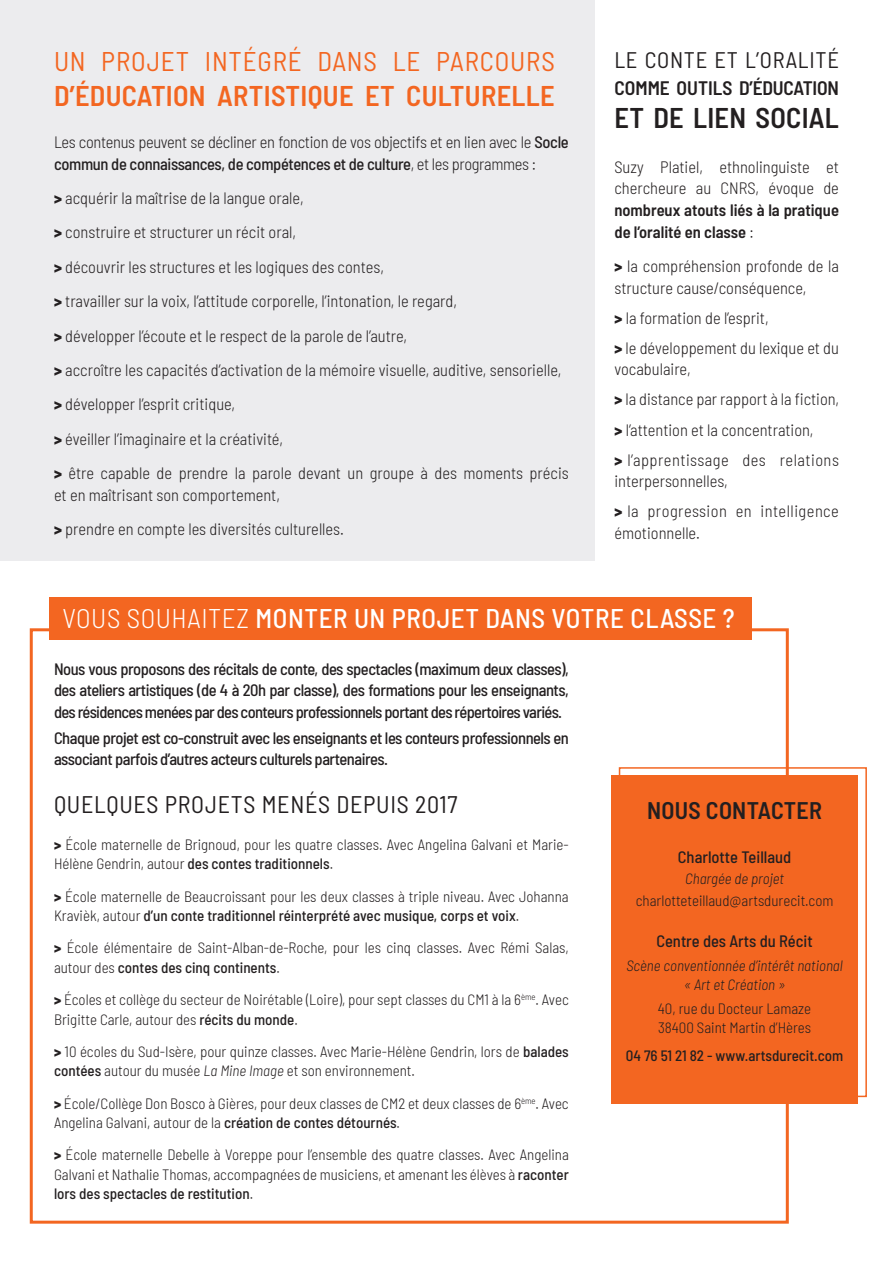
<style>
.page{position:relative;width:893px;height:1263px;background:#fff}
.page>*{position:absolute;margin:0;border:0;box-sizing:border-box;transform-origin:0 0}
.t1{font:600 semi-condensed 28.5px "Barlow";letter-spacing:.01em;color:#f36621}
.t2{font:600 semi-condensed 28.5px "Barlow";letter-spacing:.01em;color:#231f20}
.t3{font:500 semi-condensed 27px "Barlow";letter-spacing:.02em;color:#fff}
.t4{font:semi-condensed 27px "Barlow";letter-spacing:.03em;color:#f36621}
.t5{font:semi-condensed 24px "Barlow";letter-spacing:.03em;color:#231f20}
.t6{font:600 semi-condensed 24px "Barlow";letter-spacing:.01em;color:#231f20}
.t7{font:semi-condensed 22.5px "Barlow";letter-spacing:.03em;color:#231f20}
.t8{font:600 semi-condensed 19.5px "Barlow";color:#231f20}
.t9{font:300 semi-condensed 16.5px/21.6px "Barlow";color:#231f20}
.t10{font:500 semi-condensed 16.5px/21.6px "Barlow";letter-spacing:-.03em;color:#231f20;text-align:justify}
.t11{font:300 semi-condensed 16.5px/21.6px "Barlow";letter-spacing:-.02em;color:#231f20}
.t12{font:300 semi-condensed 16.5px/21.6px "Barlow";letter-spacing:.025em;color:#231f20}
.t13{font:300 semi-condensed 16.5px/21.6px "Barlow";letter-spacing:.03em;color:#231f20}
.t14{font:500 semi-condensed 16.5px "Barlow";color:#231f20}
.t15{font:300 semi-condensed 15px/19.5px "Barlow";color:#231f20}
.t16{font:italic 300 semi-condensed 15px/19.5px "Barlow";color:#231f20;text-align:center}
.t17{font:500 semi-condensed 15px "Barlow";color:#231f20}
.s1{font-weight:500}
.s2{font-weight:800;font-stretch:normal}
.s3{font-weight:600}
.s4{font-weight:300}
.s5{font-style:italic}
</style>
<div class="page">
<div style="left:0;top:0;width:594px;height:560px;background:#ececee"></div>
<div style="left:50px;top:597px;width:702px;height:43px;background:#f36621"></div>
<div style="left:611px;top:775px;width:247px;height:328px;background:#f36621"></div>
<div style="left:619px;top:767px;width:248px;height:330px;border:2px solid #f36621"></div>
<div style="left:30px;top:628px;width:759px;height:596px;border:3px solid #f36621"></div>
<p class="t4" style="left:54px;top:42px;width:502px">UN PROJET INTÉGRÉ DANS LE PARCOURS</p>
<p class="t1" style="left:54px;top:75px;width:502px">D’ÉDUCATION ARTISTIQUE ET CULTURELLE</p>
<p class="t11" style="left:54px;top:130px;width:516px">Les contenus peuvent se décliner en fonction de vos objectifs et en lien avec le <span class="s1">Socle commun de connaissances, de compétences et de culture</span>, et les programmes :</p>
<p class="t9" style="left:54px;top:186px;width:251px"><span class="s2">&gt;</span> acquérir la maîtrise de la langue orale,</p>
<p class="t9" style="left:54px;top:220px;width:244px"><span class="s2">&gt;</span> construire et structurer un récit oral,</p>
<p class="t9" style="left:54px;top:255px;width:331px"><span class="s2">&gt;</span> découvrir les structures et les logiques des contes,</p>
<p class="t9" style="left:54px;top:289px;width:404px"><span class="s2">&gt;</span> travailler sur la voix, l’attitude corporelle, l’intonation, le regard,</p>
<p class="t9" style="left:54px;top:324px;width:355px"><span class="s2">&gt;</span> développer l’écoute et le respect de la parole de l’autre,</p>
<p class="t9" style="left:54px;top:358px;width:509px"><span class="s2">&gt;</span> accroître les capacités d’activation de la mémoire visuelle, auditive, sensorielle,</p>
<p class="t9" style="left:54px;top:392px;width:183px"><span class="s2">&gt;</span> développer l’esprit critique,</p>
<p class="t9" style="left:54px;top:427px;width:230px"><span class="s2">&gt;</span> éveiller l’imaginaire et la créativité,</p>
<p class="t9" style="left:54px;top:461px;width:516px"><span class="s2">&gt;</span> être capable de prendre la parole devant un groupe à des moments précis et en maîtrisant son comportement,</p>
<p class="t9" style="left:54px;top:517px;width:291px"><span class="s2">&gt;</span> prendre en compte les diversités culturelles.</p>
<p class="t7" style="left:614px;top:44px;width:226px">LE CONTE ET L’ORALITÉ</p>
<p class="t8" style="left:614px;top:74px;width:226px">COMME OUTILS D’ÉDUCATION</p>
<p class="t2" style="left:614px;top:97px;width:226px">ET DE LIEN SOCIAL</p>
<p class="t9" style="left:614px;top:155px;width:226px;text-align:justify">Suzy Platiel, ethnolinguiste et chercheure au CNRS, évoque de <span class="s3">nombreux atouts liés à la pratique de l’oralité en classe</span> :</p>
<p class="t9" style="left:614px;top:254px;width:226px"><span class="s2">&gt;</span> la compréhension profonde de la structure cause/conséquence,</p>
<p class="t9" style="left:614px;top:306px;width:156px"><span class="s2">&gt;</span> la formation de l’esprit,</p>
<p class="t9" style="left:614px;top:336px;width:226px"><span class="s2">&gt;</span> le développement du lexique et du vocabulaire,</p>
<p class="t9" style="left:614px;top:387px;width:226px"><span class="s2">&gt;</span> la distance par rapport à la fiction,</p>
<p class="t9" style="left:614px;top:418px;width:200px"><span class="s2">&gt;</span> l’attention et la concentration,</p>
<p class="t12" style="left:614px;top:448px;width:226px"><span class="s2">&gt;</span> l’apprentissage des relations interpersonnelles,</p>
<p class="t13" style="left:614px;top:499px;width:226px"><span class="s2">&gt;</span> la progression en intelligence émotionnelle.</p>
<p class="t3" style="left:63px;top:599px;width:674px"><span class="s4">VOUS SOUHAITEZ</span> MONTER UN PROJET DANS VOTRE CLASSE ?</p>
<p class="t10" style="left:54px;top:656px;width:516px">Nous vous proposons des récitals de conte, des spectacles (maximum deux classes), des ateliers artistiques (de 4 à 20h par classe), des formations pour les enseignants, des résidences menées par des conteurs professionnels portant des répertoires variés.</p>
<p class="t10" style="left:54px;top:726px;width:516px">Chaque projet est co-construit avec les enseignants et les conteurs professionnels en associant parfois d’autres acteurs culturels partenaires.</p>
<p class="t5" style="left:54px;top:787px;width:405px">QUELQUES PROJETS MENÉS DEPUIS 2017</p>
<p class="t6" style="left:647px;top:793px;width:176px">NOUS CONTACTER</p>
<p class="t14" style="left:678px;top:845px;width:115px">Charlotte Teillaud</p>
<p class="t15" style="left:636px;top:866px;width:199px;line-height:22.5px;text-align:center"><span class="s5">Chargée de projet </span>charlotteteillaud@artsdurecit.com</p>
<p class="t14" style="left:656px;top:929px;width:158px">Centre des Arts du Récit</p>
<p class="t16" style="left:626px;top:954px;width:218px">Scène conventionnée d’intérêt national « Art et Création »</p>
<p class="t15" style="left:658px;top:997px;width:155px">40, rue du Docteur Lamaze<br>38400 Saint Martin d’Hères</p>
<p class="t17" style="left:626px;top:1045px;width:219px">04 76 51 21 82 - www.artsdurecit.com</p>
<p class="t15" style="left:54px;top:834px;width:516px"><span class="s2">&gt;</span> École maternelle de Brignoud, pour les quatre classes. Avec Angelina Galvani et Marie-<br>Hélène Gendrin, autour <span class="s1">des contes traditionnels</span>.</p>
<p class="t15" style="left:54px;top:885px;width:516px"><span class="s2">&gt;</span> École maternelle de Beaucroissant pour les deux classes à triple niveau. Avec Johanna<br>Kravièk, autour <span class="s1">d’un conte traditionnel réinterprété avec musique, corps et voix</span>.</p>
<p class="t15" style="left:54px;top:937px;width:516px"><span class="s2">&gt;</span> École élémentaire de Saint-Alban-de-Roche, pour les cinq classes. Avec Rémi Salas, autour des <span class="s1">contes des cinq continents</span>.</p>
<p class="t15" style="left:54px;top:989px;width:516px"><span class="s2">&gt;</span> Écoles et collège du secteur de Noirétable (Loire), pour sept classes du CM1 à la 6<sup>ème</sup>. Avec<br>Brigitte Carle, autour des <span class="s1">récits du monde</span>.</p>
<p class="t15" style="left:54px;top:1041px;width:516px"><span class="s2">&gt;</span> 10 écoles du Sud-Isère, pour quinze classes. Avec Marie-Hélène Gendrin, lors de <span class="s1">balades contées</span> autour du musée <span class="s5">La Mine Image</span> et son environnement.</p>
<p class="t15" style="left:54px;top:1092px;width:516px"><span class="s2">&gt;</span> École/Collège Don Bosco à Gières, pour deux classes de CM2 et deux classes de 6<sup>ème</sup>. Avec<br>Angelina Galvani, autour de la <span class="s1">création de contes détournés</span>.</p>
<p class="t15" style="left:54px;top:1144px;width:516px;text-align:justify"><span class="s2">&gt;</span> École maternelle Debelle à Voreppe pour l’ensemble des quatre classes. Avec Angelina Galvani et Nathalie Thomas, accompagnées de musiciens, et amenant les élèves à <span class="s1">raconter lors des spectacles de restitution</span>.</p>
</div>
